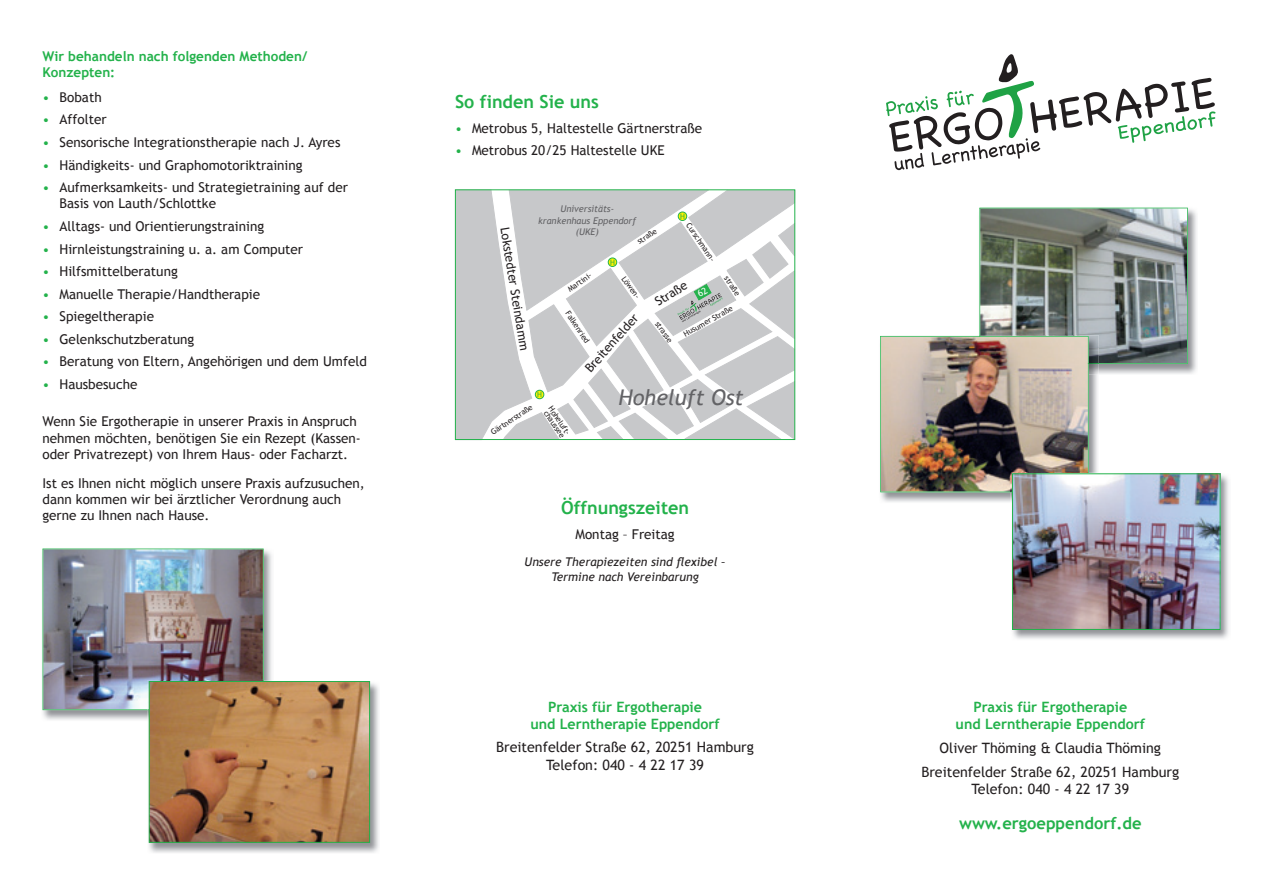
<style>
.page{position:relative;width:1263px;height:893px;background:#fff}
.page>*{position:absolute;margin:0;border:0;box-sizing:border-box;transform-origin:0 0}
.t1{font:italic 21.6px "Trebuchet MS";color:#636366}
.t2{font:700 18px "Trebuchet MS";color:#23b24b}
.t3{font:700 16.5px "Trebuchet MS";color:#23b24b}
.t4{font:14.25px/23.7px "Trebuchet MS";color:#231f20;text-align:center}
.t5{font:700 14.25px/17.2px "Trebuchet MS";color:#23b24b;text-align:center}
.t6{font:13.5px/16.2px "Trebuchet MS";color:#231f20}
.t7{font:700 13.5px/16.2px "Trebuchet MS";color:#23b24b}
.t8{font:12.3px "Trebuchet MS";color:#231f20}
.t9{font:italic 12px/14.4px "Trebuchet MS";color:#231f20;text-align:center}
.t10{font:italic 9.3px/11.1px "Trebuchet MS";color:#636366;text-align:center}
.t11{font:7.8px "Trebuchet MS";color:#231f20}
.t12{font:7.65px/6.1px "Trebuchet MS";color:#231f20}
.t13{font:7.5px "Trebuchet MS";color:#23b24b}
.s1{color:#23b24b}
</style>
<div class="page">
<img style="left:42px;top:548px;width:230px;height:172px">
<img style="left:43px;top:549px;width:221px;height:161px">
<svg style="left:886px;top:54px;width:329px;height:116px"></svg>
<img style="left:979px;top:207px;width:218px;height:167px">
<img style="left:880px;top:492px;width:131px;height:10px">
<img style="left:880px;top:208px;width:308px;height:284px">
<img style="left:1013px;top:473px;width:216px;height:166px">
<img style="left:1011px;top:473px;width:1px;height:19px">
<img style="left:1014px;top:475px;width:204px;height:153px">
<div style="left:1012px;top:473px;width:208px;height:157px;border:1px solid #23b24b"></div>
<img style="left:148px;top:681px;width:231px;height:172px">
<img style="left:147px;top:680px;width:117px;height:30px">
<img style="left:151px;top:683px;width:217px;height:158px">
<div style="left:149px;top:681px;width:221px;height:162px;border:1px solid #23b24b"></div>
<svg style="left:455px;top:190px;width:340px;height:250px"></svg>
<p class="t7" style="left:43px;top:48px;width:266px">Wir behandeln nach folgenden Methoden/<br>Konzepten:</p>
<p class="t6" style="left:43px;top:89px;width:61px"><span class="s1">•</span> Bobath</p>
<p class="t6" style="left:43px;top:112px;width:66px"><span class="s1">•</span> Affolter</p>
<p class="t6" style="left:43px;top:134px;width:299px"><span class="s1">•</span> Sensorische Integrationstherapie nach J. Ayres</p>
<p class="t6" style="left:43px;top:157px;width:262px"><span class="s1">•</span> Händigkeits- und Graphomotoriktraining</p>
<p class="t6" style="left:60px;top:180px;width:290px;text-indent:-17px"><span class="s1">•</span> Aufmerksamkeits- und Strategietraining auf der<br>Basis von Lauth/Schlottke</p>
<p class="t6" style="left:43px;top:218px;width:223px"><span class="s1">•</span> Alltags- und Orientierungstraining</p>
<p class="t6" style="left:43px;top:241px;width:262px"><span class="s1">•</span> Hirnleistungstraining u. a. am Computer</p>
<p class="t6" style="left:43px;top:263px;width:137px"><span class="s1">•</span> Hilfsmittelberatung</p>
<p class="t6" style="left:43px;top:286px;width:219px"><span class="s1">•</span> Manuelle Therapie/Handtherapie</p>
<p class="t6" style="left:43px;top:309px;width:113px"><span class="s1">•</span> Spiegeltherapie</p>
<p class="t6" style="left:43px;top:331px;width:153px"><span class="s1">•</span> Gelenkschutzberatung</p>
<p class="t6" style="left:43px;top:354px;width:326px"><span class="s1">•</span> Beratung von Eltern, Angehörigen und dem Umfeld</p>
<p class="t6" style="left:43px;top:376px;width:96px"><span class="s1">•</span> Hausbesuche</p>
<p class="t6" style="left:43px;top:414px;width:320px">Wenn Sie Ergotherapie in unserer Praxis in Anspruch nehmen möchten, benötigen Sie ein Rezept (Kassen&shy;oder Privatrezept) von Ihrem Haus- oder Facharzt.</p>
<p class="t6" style="left:43px;top:475px;width:324px">Ist es Ihnen nicht möglich unsere Praxis aufzusuchen, dann kommen wir bei ärztlicher Verordnung auch gerne zu Ihnen nach Hause.</p>
<h2 class="t2" style="left:455px;top:90px;width:145px">So finden Sie uns</h2>
<p class="t6" style="left:455px;top:120px;width:249px"><span class="s1">•</span> Metrobus 5, Haltestelle Gärtnerstraße</p>
<p class="t6" style="left:455px;top:142px;width:211px"><span class="s1">•</span> Metrobus 20/25 Haltestelle UKE</p>
<p class="t8" style="left:512px;top:226px;width:126px;rotate:81deg">Lokstedter Steindamm</p>
<p class="t10" style="left:538px;top:204px;width:99px">Universitäts&shy;krankenhaus Eppendorf (UKE)</p>
<p class="t12" style="left:636px;top:240px;width:23px;rotate:-34deg">straße</p>
<p class="t13" style="left:610px;top:258px;width:6px">H</p>
<p class="t13" style="left:680px;top:212px;width:6px">H</p>
<p class="t12" style="left:690px;top:222px;width:47px;rotate:56deg">Curschmann-</p>
<p class="t12" style="left:567px;top:287px;width:30px;rotate:-34deg">Martini-</p>
<p class="t12" style="left:626px;top:275px;width:28px;rotate:54deg">Löwen-</p>
<p class="t11" style="left:571px;top:309px;width:38px;rotate:56deg">Falkenried</p>
<p class="t8" style="left:582px;top:366px;width:75px;rotate:-49deg">Breitenfelder</p>
<p class="t12" style="left:729px;top:275px;width:23px;rotate:56deg">straße</p>
<p class="t8" style="left:652px;top:297px;width:37px;rotate:-32deg">Straße</p>
<p class="t12" style="left:683px;top:332px;width:56px;rotate:-29deg">Husumer Straße</p>
<p class="t12" style="left:659px;top:320px;width:25px;rotate:54deg">strasse</p>
<p class="t13" style="left:537px;top:390px;width:6px">H</p>
<p class="t12" style="left:490px;top:431px;width:50px;rotate:-34deg">Gärtnerstraße</p>
<p class="t12" style="left:553px;top:405px;width:35px;rotate:56deg">Hoheluft&shy;chaussee</p>
<h1 class="t1" style="left:618px;top:385px;width:127px">Hoheluft Ost</h1>
<h2 class="t2" style="left:561px;top:497px;width:129px">Öffnungszeiten</h2>
<p class="t6" style="left:575px;top:526px;width:101px">Montag – Freitag</p>
<p class="t9" style="left:525px;top:555px;width:202px">Unsere Therapiezeiten sind flexibel –<br>Termine nach Vereinbarung</p>
<p class="t5" style="left:530px;top:698px;width:191px">Praxis für Ergotherapie<br>und Lerntherapie Eppendorf</p>
<p class="t4" style="left:496px;top:739px;width:259px;line-height:17.2px">Breitenfelder Straße 62, 20251 Hamburg<br>Telefon: 040 - 4 22 17 39</p>
<p class="t5" style="left:955px;top:698px;width:191px">Praxis für Ergotherapie<br>und Lerntherapie Eppendorf</p>
<p class="t4" style="left:921px;top:736px;width:259px">Oliver Thöming &amp; Claudia Thöming<br>Breitenfelder Straße 62, 20251 Hamburg</p>
<p class="t4" style="left:971px;top:777px;width:159px">Telefon: 040 - 4 22 17 39</p>
<p class="t3" style="left:959px;top:813px;width:184px">www.ergoeppendorf.de</p>
</div>
